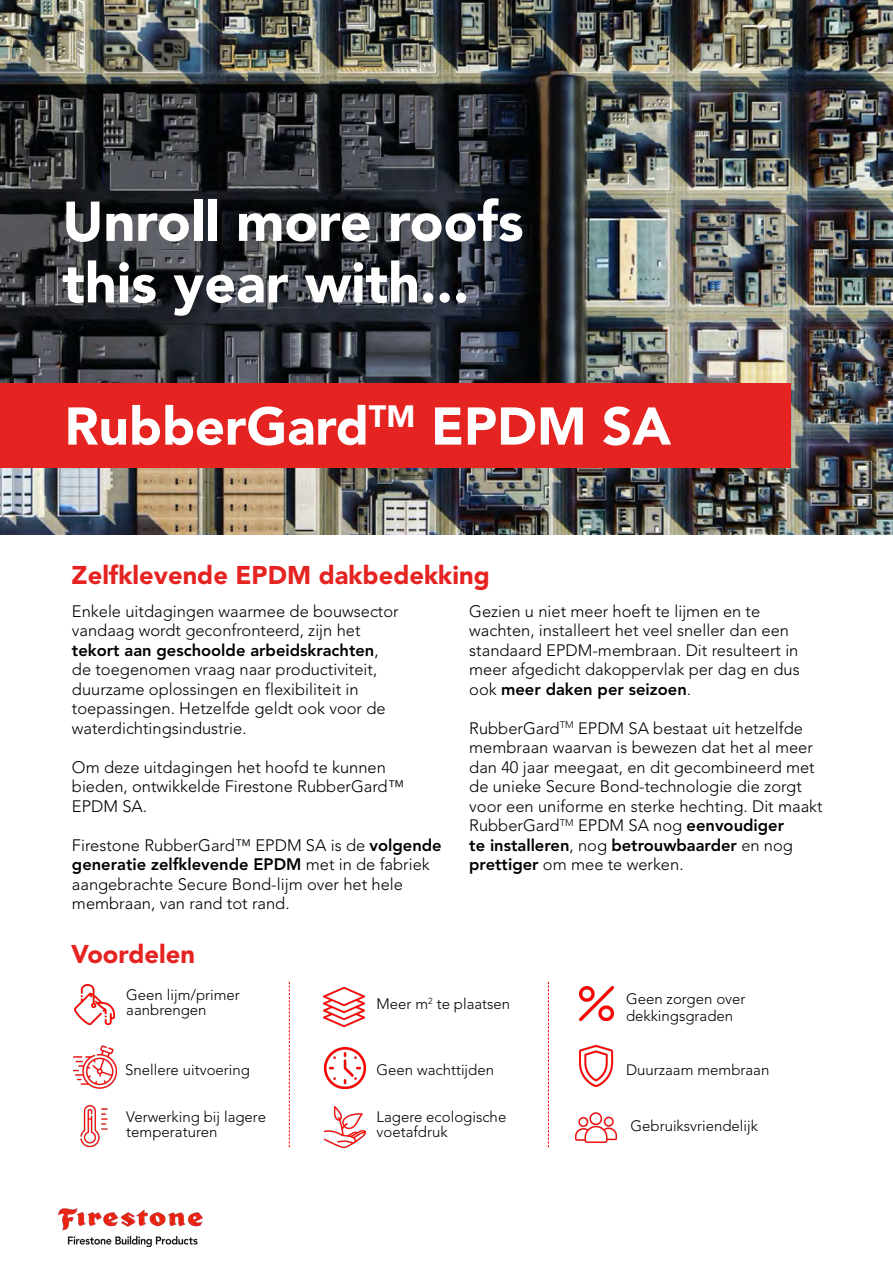
<style>
.page{position:relative;width:893px;height:1263px;background:#fff}
.page>*{position:absolute;margin:0;border:0;box-sizing:border-box;transform-origin:0 0}
.t1{font:900 55.5px/61.5px "Avenir";color:#fff}
.t2{font:900 52.5px "Avenir";color:#fff}
.t3{font:900 25.5px "Avenir";color:#e52321}
.t4{font:300 16.5px/19.5px "Avenir";color:#000}
.t5{font:300 15px/15px "Avenir";color:#000}
.s1{font-weight:800}
</style>
<div class="page">
<img style="left:0;top:0;width:893px;height:534px">
<div style="left:0;top:383px;width:791px;height:85px;background:#e52321"></div>
<img style="left:74px;top:984px;width:40px;height:40px">
<img style="left:576px;top:1112px;width:41px;height:31px">
<img style="left:323px;top:986px;width:41px;height:40px">
<img style="left:324px;top:1047px;width:42px;height:42px">
<svg style="left:289px;top:982px;width:1px;height:165px"></svg>
<svg style="left:548px;top:982px;width:1px;height:165px"></svg>
<img style="left:579px;top:1045px;width:35px;height:42px">
<img style="left:80px;top:1105px;width:28px;height:41px">
<img style="left:73px;top:1046px;width:43px;height:42px">
<img style="left:579px;top:986px;width:34px;height:34px">
<img style="left:324px;top:1106px;width:42px;height:41px">
<img style="left:59px;top:1209px;width:144px;height:37px">
<h1 class="t1" style="left:62px;top:194px;width:463px">Unroll more roofs this year with...</h1>
<h2 class="t2" style="left:65px;top:388px;width:608px">RubberGard<sup>TM</sup> EPDM SA</h2>
<h3 class="t3" style="left:72px;top:556px;width:420px">Zelfklevende EPDM dakbedekking</h3>
<p class="t4" style="left:72px;top:602px;width:328px">Enkele uitdagingen waarmee de bouwsector vandaag wordt geconfronteerd, zijn het <span class="s1">tekort aan geschoolde arbeidskrachten</span>, de toegenomen vraag naar productiviteit, duurzame oplossingen en flexibiliteit in toepassingen. Hetzelfde geldt ook voor de waterdichtingsindustrie.</p>
<p class="t4" style="left:72px;top:758px;width:334px">Om deze uitdagingen het hoofd te kunnen bieden, ontwikkelde Firestone RubberGard™<br>EPDM SA.</p>
<p class="t4" style="left:72px;top:836px;width:371px">Firestone RubberGard™ EPDM SA is de <span class="s1">volgende generatie zelfklevende EPDM</span> met in de fabriek aangebrachte Secure Bond-lijm over het hele membraan, van rand tot rand.</p>
<p class="t4" style="left:469px;top:602px;width:332px">Gezien u niet meer hoeft te lijmen en te wachten, installeert het veel sneller dan een standaard EPDM-membraan. Dit resulteert in meer afgedicht dakoppervlak per dag en dus ook <span class="s1">meer daken per seizoen</span>.</p>
<p class="t4" style="left:469px;top:719px;width:355px">RubberGard<sup>TM</sup> EPDM SA bestaat uit hetzelfde membraan waarvan is bewezen dat het al meer dan 40 jaar meegaat, en dit gecombineerd met de unieke Secure Bond-technologie die zorgt voor een uniforme en sterke hechting. Dit maakt RubberGard<sup>TM</sup> EPDM SA nog <span class="s1">eenvoudiger<br>te installeren</span>, nog <span class="s1">betrouwbaarder</span> en nog <span class="s1">prettiger</span> om mee te werken.</p>
<h3 class="t3" style="left:71px;top:935px;width:125px">Voordelen</h3>
<p class="t5" style="left:126px;top:988px;width:115px">Geen lijm/primer aanbrengen</p>
<p class="t5" style="left:377px;top:997px;width:135px">Meer m<sup>2</sup> te plaatsen</p>
<p class="t5" style="left:626px;top:991px;width:121px;line-height:16.5px">Geen zorgen over dekkingsgraden</p>
<p class="t5" style="left:377px;top:1062px;width:119px">Geen wachttijden</p>
<p class="t5" style="left:377px;top:1110px;width:131px">Lagere ecologische voetafdruk</p>
<p class="t5" style="left:125px;top:1063px;width:126px">Snellere uitvoering</p>
<p class="t5" style="left:626px;top:1063px;width:145px">Duurzaam membraan</p>
<p class="t5" style="left:126px;top:1110px;width:141px">Verwerking bij lagere temperaturen</p>
<p class="t5" style="left:630px;top:1119px;width:129px">Gebruiksvriendelijk</p>
</div>
